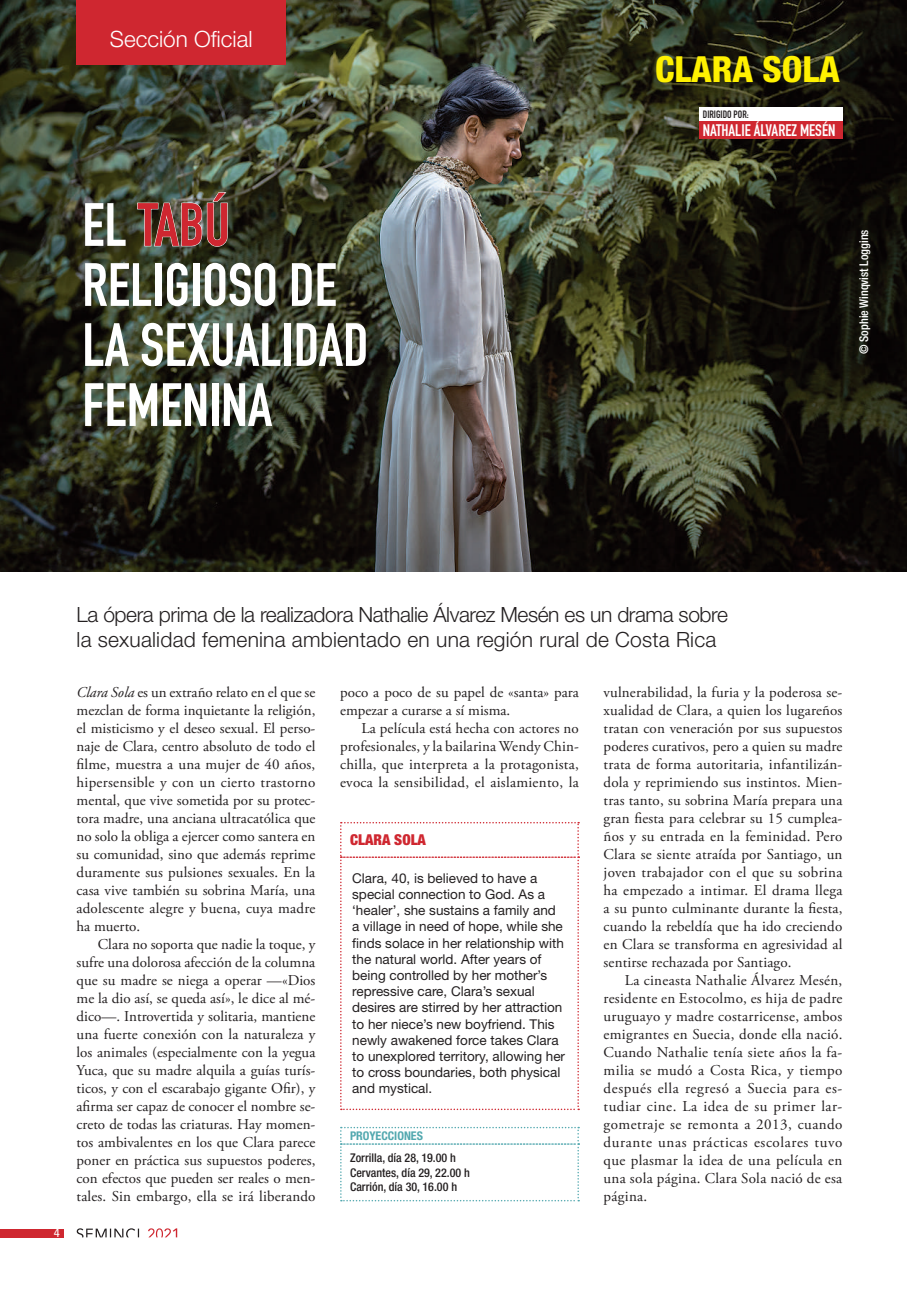
<style>
.page{position:relative;width:919px;height:1289px;background:#fff}
.page>*{position:absolute;margin:0;border:0;box-sizing:border-box;transform-origin:0 0}
.t1{font:60px/60px "DIN Engschrift Std";color:#fff}
.t2{font:800 condensed 36px "Helvetica Neue LT Std";color:#fff101}
.t3{font:300 22.5px "Helvetica Neue LT Std";color:#fff}
.t4{font:300 21px/25.2px "Helvetica Neue LT Std";letter-spacing:-.02em;color:#231f20}
.t5{font:16.5px "DIN Engschrift Std";color:#fff}
.t6{font:15px/18px "Adobe Garamond Pro";letter-spacing:.01em;color:#231f20;text-align:justify}
.t7{font:900 condensed 15px "Helvetica Neue LT Std";color:#cf2730}
.t8{font:13.5px/16.2px "Helvetica Neue LT Std";color:#231f20}
.t9{font:condensed 12.75px "Helvetica Neue LT Std";color:#fff}
.t10{font:500 condensed 12px/14.4px "Helvetica Neue LT Std";color:#231f20}
.t11{font:500 condensed 12px "Helvetica Neue LT Std";color:#fff}
.t12{font:700 condensed 12px "Helvetica Neue LT Std";color:#52a8af}
.t13{font:10.5px "DIN Engschrift Std";color:#231f20}
.s1{font-style:italic}
</style>
<div class="page">
<div style="left:0;top:1228px;width:63px;height:9px;background:#cf2730"></div>
<svg style="left:77px;top:1228px;width:62px;height:9px"></svg>
<svg style="left:148px;top:1228px;width:29px;height:9px"></svg>
<img style="left:0;top:0;width:906px;height:571px">
<svg style="left:340px;top:822px;width:239px;height:288px"></svg>
<svg style="left:340px;top:1126px;width:239px;height:75px"></svg>
<div style="left:698px;top:107px;width:144px;height:14px;background:#fff"></div>
<div style="left:698px;top:121px;width:144px;height:18px;background:#cf2730"></div>
<div style="left:77px;top:0;width:209px;height:65px;background:#cf2730"></div>
<h3 class="t3" style="left:110px;top:26px;width:144px">Sección Oficial</h3>
<h1 class="t1" style="left:82px;top:195px;width:288px">EL TABÚ<br>RELIGIOSO DE<br>LA SEXUALIDAD<br>FEMENINA</h1>
<h2 class="t2" style="left:655px;top:47px;width:186px">CLARA SOLA</h2>
<p class="t13" style="left:702px;top:108px;width:47px">DIRIGIDO POR:</p>
<p class="t5" style="left:702px;top:121px;width:134px">NATHALIE ÁLVAREZ MESÉN</p>
<p class="t11" style="left:856px;top:354px;width:126px;rotate:-90deg">© Sophie Winqvist Loggins</p>
<p class="t9" style="left:54px;top:1225px;width:8px">4</p>
<h3 class="t4" style="left:77px;top:601px;width:652px">La ópera prima de la realizadora Nathalie Álvarez Mesén es un drama sobre la sexualidad femenina ambientado en una región rural de Costa Rica</h3>
<p class="t6" style="left:77px;top:684px;width:240px"><span class="s1">Clara Sola</span> es un extraño relato en el que se mezclan de forma inquietante la religión, el misticismo y el deseo sexual. El perso&shy;naje de Clara, centro absoluto de todo el filme, muestra a una mujer de 40 años, hipersensible y con un cierto trastorno mental, que vive sometida por su protec&shy;tora madre, una anciana ultracatólica que no solo la obliga a ejercer como santera en su comunidad, sino que además reprime duramente sus pulsiones sexuales. En la casa vive también su sobrina María, una adolescente alegre y buena, cuya madre ha muerto.</p>
<p class="t6" style="left:77px;top:936px;width:240px;text-indent:21px">Clara no soporta que nadie la toque, y sufre una dolorosa afección de la columna que su madre se niega a operar —«Dios me la dio así, se queda así», le dice al mé&shy;dico—. Introvertida y solitaria, mantiene una fuerte conexión con la naturaleza y los animales (especialmente con la yegua Yuca, que su madre alquila a guías turís&shy;ticos, y con el escarabajo gigante Ofir), y afirma ser capaz de conocer el nombre se&shy;creto de todas las criaturas. Hay momen&shy;tos ambivalentes en los que Clara parece poner en práctica sus supuestos poderes, con efectos que pueden ser reales o men&shy;tales. Sin embargo, ella se irá liberando</p>
<p class="t6" style="left:340px;top:684px;width:240px">poco a poco de su papel de «santa» para empezar a curarse a sí misma.</p>
<p class="t6" style="left:340px;top:720px;width:240px;text-indent:21px">La película está hecha con actores no profesionales, y la bailarina Wendy Chin&shy;chilla, que interpreta a la protagonista, evoca la sensibilidad, el aislamiento, la</p>
<p class="t7" style="left:350px;top:830px;width:77px">CLARA SOLA</p>
<p class="t8" style="left:352px;top:869px;width:214px">Clara, 40, is believed to have a special connection to God. As a ‘healer’, she sustains a family and a village in need of hope, while she finds solace in her relationship with the natural world. After years of being controlled by her mother’s repressive care, Clara’s sexual desires are stirred by her attraction to her niece’s new boyfriend. This newly awakened force takes Clara to unexplored territory, allowing her to cross boundaries, both physical and mystical.</p>
<p class="t12" style="left:350px;top:1128px;width:74px">PROYECCIONES</p>
<p class="t10" style="left:350px;top:1150px;width:121px">Zorrilla, día 28, 19.00 h<br>Cervantes, día 29, 22.00 h<br>Carrión, día 30, 16.00 h</p>
<p class="t6" style="left:603px;top:684px;width:240px">vulnerabilidad, la furia y la poderosa se&shy;xualidad de Clara, a quien los lugareños tratan con veneración por sus supuestos poderes curativos, pero a quien su madre trata de forma autoritaria, infantilizán&shy;dola y reprimiendo sus instintos. Mien&shy;tras tanto, su sobrina María prepara una gran fiesta para celebrar su 15 cumplea&shy;ños y su entrada en la feminidad. Pero Clara se siente atraída por Santiago, un joven trabajador con el que su sobrina ha empezado a intimar. El drama llega a su punto culminante durante la fiesta, cuando la rebeldía que ha ido creciendo en Clara se transforma en agresividad al sentirse rechazada por Santiago.</p>
<p class="t6" style="left:603px;top:972px;width:240px;text-indent:21px">La cineasta Nathalie Álvarez Mesén, residente en Estocolmo, es hija de padre uruguayo y madre costarricense, ambos emigrantes en Suecia, donde ella nació.<br>Cuando Nathalie tenía siete años la fa&shy;milia se mudó a Costa Rica, y tiempo después ella regresó a Suecia para es&shy;tudiar cine. La idea de su primer lar&shy;gometraje se remonta a 2013, cuando durante unas prácticas escolares tuvo que plasmar la idea de una película en una sola página. Clara Sola nació de esa página.</p>
</div>
